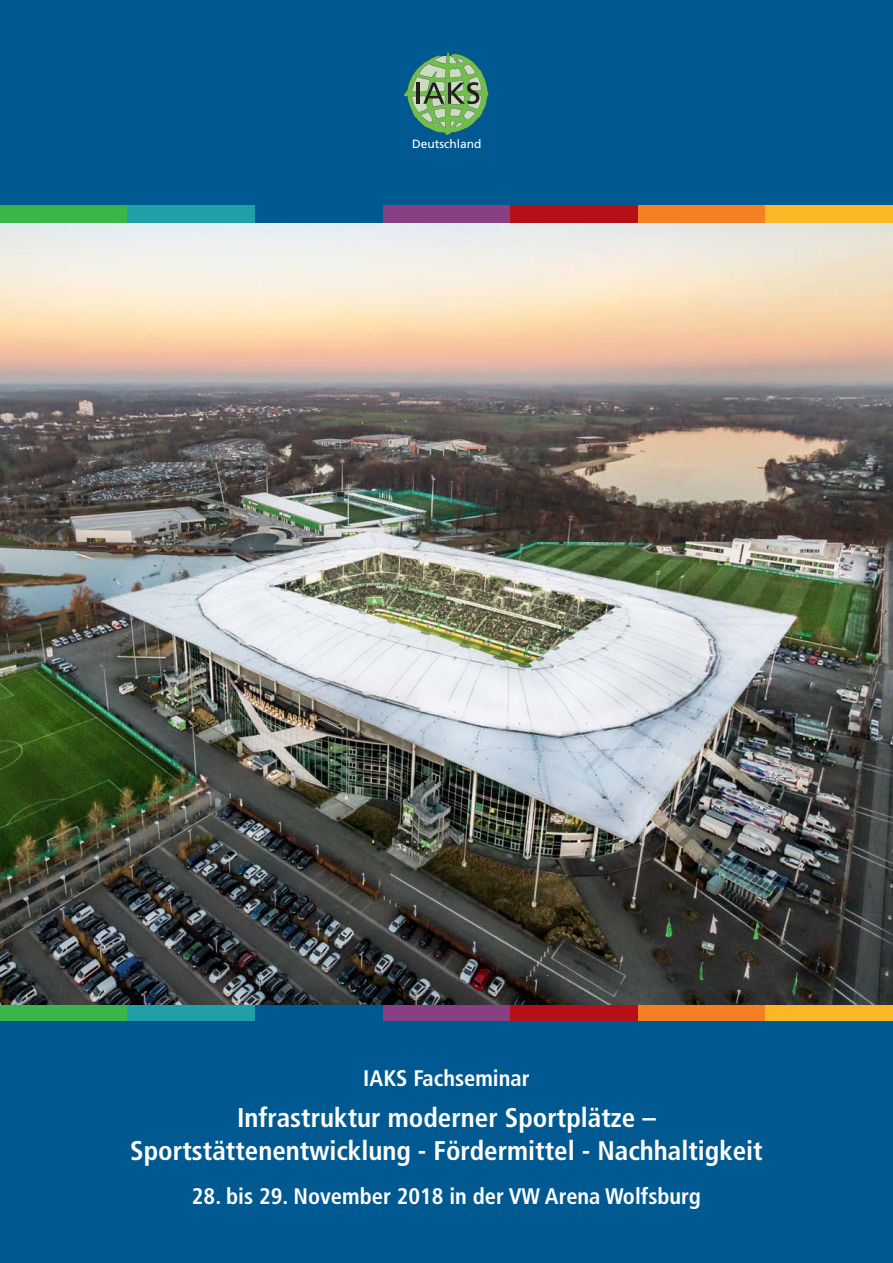
<style>
.page{position:relative;width:893px;height:1263px;background:#fff}
.page>*{position:absolute;margin:0;border:0;box-sizing:border-box;transform-origin:0 0}
.Absatzformat_2{font:700 condensed 27px "Frutiger LT";color:#fff}
.Absatzformat_2-2{font:700 condensed 22.5px "Frutiger LT";color:#fff}
.Absatzformat_2-3{font:12px "Frutiger LT";color:#fff}
</style>
<div class="page">
<img style="left:0;top:223px;width:893px;height:783px">
<div style="left:382px;top:1006px;width:128px;height:17px;background:#884085"></div>
<div style="left:510px;top:1006px;width:128px;height:17px;background:#b70f17"></div>
<div style="left:638px;top:1006px;width:127px;height:17px;background:#f57f23"></div>
<div style="left:765px;top:1006px;width:128px;height:17px;background:#fbb826"></div>
<div style="left:0;top:1006px;width:128px;height:17px;background:#3ab54a"></div>
<div style="left:128px;top:1006px;width:127px;height:17px;background:#219fa7"></div>
<div style="left:255px;top:1006px;width:128px;height:17px;background:#005a91"></div>
<div style="left:0;top:1022px;width:893px;height:241px;background:#005a91"></div>
<div style="left:0;top:0;width:893px;height:222px;background:#005a91"></div>
<div style="left:382px;top:206px;width:128px;height:17px;background:#884085"></div>
<div style="left:510px;top:206px;width:128px;height:17px;background:#b70f17"></div>
<div style="left:638px;top:206px;width:127px;height:17px;background:#f57f23"></div>
<div style="left:765px;top:206px;width:128px;height:17px;background:#fbb826"></div>
<div style="left:0;top:206px;width:128px;height:17px;background:#3ab54a"></div>
<div style="left:128px;top:206px;width:127px;height:17px;background:#219fa7"></div>
<div style="left:255px;top:206px;width:128px;height:17px;background:#005a91"></div>
<svg style="left:404px;top:51px;width:85px;height:84px"></svg>
<p class="Absatzformat_2-3" style="left:412px;top:136px;width:71px">Deutschland</p>
<p class="Absatzformat_2-2" style="left:363px;top:1065px;width:168px">IAKS Fachseminar</p>
<p class="Absatzformat_2" style="left:237px;top:1102px;width:420px">Infrastruktur moderner Sportplätze –</p>
<p class="Absatzformat_2" style="left:130px;top:1134px;width:634px">Sportstättenentwicklung - Fördermittel - Nachhaltigkeit</p>
<p class="Absatzformat_2-2" style="left:192px;top:1182px;width:511px">28. bis 29. November 2018 in der VW Arena Wolfsburg</p>
</div>
